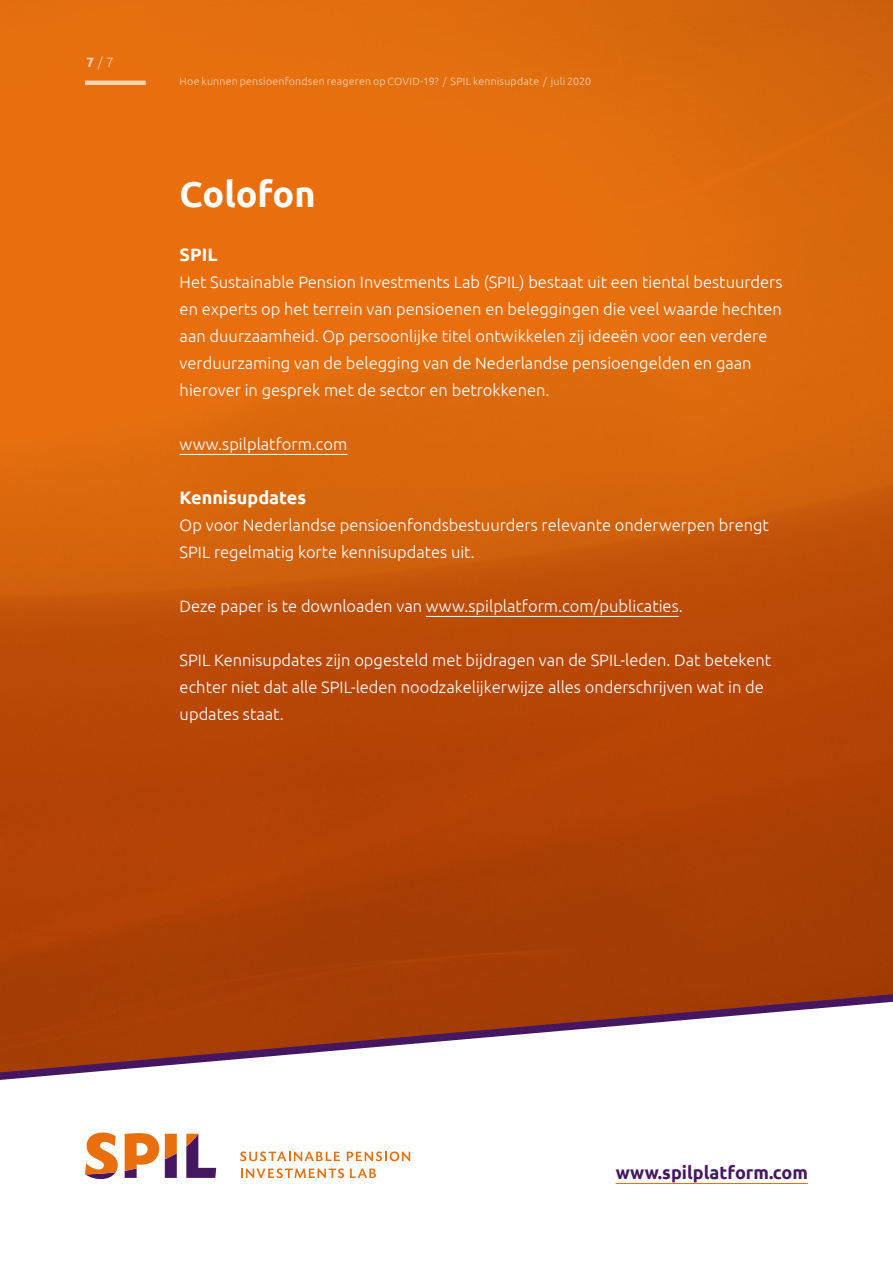
<style>
.page{position:relative;width:893px;height:1263px;background:#fff}
.page>*{position:absolute;margin:0;border:0;box-sizing:border-box;transform-origin:0 0}
.t1{font:700 36px "Ubuntu";color:#fff}
.t2{font:700 18px "Ubuntu";color:#451761}
.t3{font:700 18px "Ubuntu";color:#fff}
.t4{font:300 16.5px/27px "Ubuntu";color:#fff}
.t5{font:300 13.5px "Ubuntu";color:#f8d4b7}
.t6{font:300 10.5px "Ubuntu";letter-spacing:.02em;color:#f8d4b7}
.s1{font-weight:700}
</style>
<div class="page">
<img style="left:0;top:0;width:893px;height:970px">
<svg style="left:85px;top:1132px;width:33px;height:47px"></svg>
<svg style="left:186px;top:1134px;width:30px;height:44px"></svg>
<svg style="left:125px;top:1133px;width:34px;height:45px"></svg>
<svg style="left:165px;top:1134px;width:12px;height:44px"></svg>
<svg style="left:240px;top:1151px;width:100px;height:10px"></svg>
<svg style="left:347px;top:1151px;width:63px;height:10px"></svg>
<svg style="left:241px;top:1168px;width:103px;height:10px"></svg>
<svg style="left:350px;top:1168px;width:26px;height:10px"></svg>
<hr style="left:616px;top:1183px;width:192px;height:1px;background:#e96f0e">
<svg style="left:0;top:970px;width:893px;height:110px"></svg>
<hr style="left:85px;top:81px;width:61px;height:4px;background:#f8d4b7">
<hr style="left:180px;top:454px;width:167px;height:1px;background:#fff">
<hr style="left:426px;top:616px;width:253px;height:1px;background:#fff">
<p class="t5" style="left:86px;top:54px;width:29px"><span class="s1">7</span> / 7</p>
<p class="t6" style="left:180px;top:75px;width:413px">Hoe kunnen pensioenfondsen reageren op COVID-19? / SPIL kennisupdate / juli 2020</p>
<h1 class="t1" style="left:180px;top:172px;width:137px">Colofon</h1>
<p class="t3" style="left:180px;top:244px;width:39px">SPIL</p>
<p class="t4" style="left:180px;top:268px;width:604px">Het Sustainable Pension Investments Lab (SPIL) bestaat uit een tiental bestuurders en experts op het terrein van pensioenen en beleggingen die veel waarde hechten aan duurzaamheid. Op persoonlijke titel ontwikkelen zij ideeën voor een verdere verduurzaming van de belegging van de Nederlandse pensioengelden en gaan hierover in gesprek met de sector en betrokkenen.</p>
<p class="t4" style="left:180px;top:430px;width:169px">www.spilplatform.com</p>
<p class="t3" style="left:180px;top:487px;width:128px">Kennisupdates</p>
<p class="t4" style="left:180px;top:511px;width:591px">Op voor Nederlandse pensioenfondsbestuurders relevante onderwerpen brengt<br>SPIL regelmatig korte kennisupdates uit.</p>
<p class="t4" style="left:180px;top:592px;width:505px">Deze paper is te downloaden van www.spilplatform.com/publicaties.</p>
<p class="t4" style="left:180px;top:646px;width:593px">SPIL Kennisupdates zijn opgesteld met bijdragen van de SPIL-leden. Dat betekent echter niet dat alle SPIL-leden noodzakelijkerwijze alles onderschrijven wat in de updates staat.</p>
<p class="t2" style="left:616px;top:1162px;width:194px">www.spilplatform.com</p>
</div>
